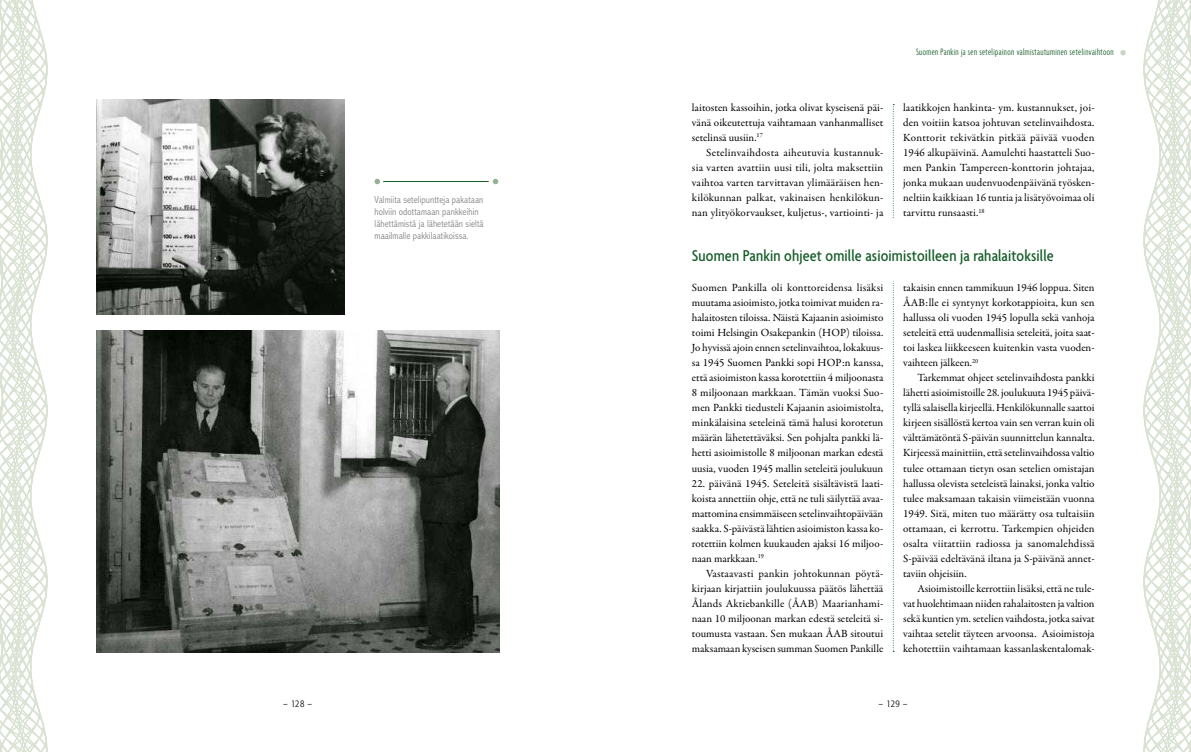
<style>
.page{position:relative;width:1191px;height:752px;background:#fff}
.page>*{position:absolute;margin:0;border:0;box-sizing:border-box;transform-origin:0 0}
.t1{font:500 condensed 17px "Agenda";letter-spacing:.01em;color:#145b28}
.t2{font:11px/15px "Garamond Premr Pro";color:#000;text-align:justify}
.t3{font:300 condensed 10px/12px "Abadi";letter-spacing:.01em;color:#858488}
.t4{font:300 extra-condensed 10px "Agenda";letter-spacing:.04em;color:#145b28}
.t5{font:300 condensed 10px "Formata";letter-spacing:.02em;color:#000}
.s1{font-style:italic}
</style>
<div class="page">
<svg style="left:1143px;top:0;width:48px;height:751px"></svg>
<svg style="left:893px;top:104px;width:1px;height:548px"></svg>
<svg style="left:0;top:0;width:47px;height:751px"></svg>
<img style="left:96px;top:99px;width:248px;height:215px">
<img style="left:96px;top:330px;width:403px;height:322px">
<hr style="left:383px;top:181px;width:106px;height:1px;background:#145b28">
<svg style="left:374px;top:179px;width:6px;height:5px"></svg>
<svg style="left:493px;top:179px;width:5px;height:5px"></svg>
<svg style="left:1120px;top:50px;width:5px;height:5px"></svg>
<div style="left:884px;top:219px;width:17px;height:62px;background:#fff"></div>
<p class="t3" style="left:374px;top:193px;width:111px">Valmiita setelipuntteja pakataan holviin odottamaan pankkeihin lähettämistä ja lähetetään sieltä maailmalle pakkilaatikoissa.</p>
<p class="t4" style="left:916px;top:47px;width:199px">Suomen Pankin ja sen setelipainon valmistautuminen setelinvaihtoon</p>
<p class="t2" style="left:903px;top:100px;width:193px">laatikkojen hankinta- ym. kustannukset, joi&shy;den voitiin katsoa johtuvan setelinvaihdosta.<br>Konttorit tekivätkin pitkää päivää vuoden 1946 alkupäivinä. Aamulehti haastatteli Suo&shy;men Pankin Tampereen-konttorin johtajaa, jonka mukaan uudenvuodenpäivänä työsken&shy;neltiin kaikkiaan 16 tuntia ja lisätyövoimaa oli tarvittu runsaasti.<sup>18</sup></p>
<h1 class="t1" style="left:692px;top:246px;width:363px">Suomen Pankin ohjeet omille asioimistoilleen ja rahalaitoksille</h1>
<p class="t2" style="left:692px;top:280px;width:193px">Suomen Pankilla oli konttoreidensa lisäksi muutama asioimisto, jotka toimivat muiden ra&shy;halaitosten tiloissa. Näistä Kajaanin asioimisto toimi Helsingin Osakepankin (HOP) tiloissa.<br>Jo hyvissä ajoin ennen setelinvaihtoa, lokakuus&shy;sa 1945 Suomen Pankki sopi HOP:n kanssa, että asioimiston kassa korotettiin 4 miljoonasta 8 miljoonaan markkaan. Tämän vuoksi Suo&shy;men Pankki tiedusteli Kajaanin asioimistolta, minkälaisina seteleinä tämä halusi korotetun määrän lähetettäväksi. Sen pohjalta pankki lä&shy;hetti asioimistolle 8 miljoonan markan edestä uusia, vuoden 1945 mallin seteleitä joulukuun</p>
<p class="t2" style="left:692px;top:475px;width:193px">22. päivänä 1945. Seteleitä sisältävistä laati&shy;koista annettiin ohje, että ne tuli säilyttää avaa&shy;mattomina ensimmäiseen setelinvaihtopäivään saakka. S-päivästä lähtien asioimiston kassa ko&shy;rotettiin kolmen kuukauden ajaksi 16 miljoo&shy;naan markkaan.<sup>19</sup></p>
<p class="t2" style="left:692px;top:565px;width:193px;text-indent:14px">Vastaavasti pankin johtokunnan pöytä&shy;kirjaan kirjattiin joulukuussa päätös lähettää Ålands Aktiebankille (ÅAB) Maarianhami&shy;naan 10 miljoonan markan edestä seteleitä si&shy;toumusta vastaan. Sen mukaan ÅAB sitoutui maksamaan kyseisen summan Suomen Pankille</p>
<p class="t2" style="left:692px;top:100px;width:193px">laitosten kassoihin, jotka olivat kyseisenä päi&shy;vänä oikeutettuja vaihtamaan vanhanmalliset setelinsä uusiin.<sup>17</sup></p>
<p class="t2" style="left:692px;top:145px;width:193px;text-indent:14px">Setelinvaihdosta aiheutuvia kustannuk&shy;sia varten avattiin uusi tili, jolta maksettiin vaihtoa varten tarvittavan ylimääräisen hen&shy;kilökunnan palkat, vakinaisen henkilökun&shy;nan ylityökorvaukset, kuljetus-, vartiointi- ja</p>
<p class="t2" style="left:903px;top:280px;width:193px">takaisin ennen tammikuun 1946 loppua. Siten ÅAB:lle ei syntynyt korkotappioita, kun sen hallussa oli vuoden 1945 lopulla sekä vanhoja seteleitä että uudenmallisia seteleitä, joita saat&shy;toi laskea liikkeeseen kuitenkin vasta vuoden&shy;vaihteen jälkeen.<sup>20</sup></p>
<p class="t2" style="left:903px;top:370px;width:193px;text-indent:14px">Tarkemmat ohjeet setelinvaihdosta pankki lähetti asioimistoille 28. joulukuuta 1945 päivä&shy;tyllä salaisella kirjeellä. Henkilökunnalle saattoi kirjeen sisällöstä kertoa vain sen verran kuin oli välttämätöntä S-päivän suunnittelun kannalta.<br>Kirjeessä mainittiin, että setelinvaihdossa valtio tulee ottamaan tietyn osan setelien omistajan hallussa olevista seteleistä lainaksi, jonka valtio tulee maksamaan takaisin viimeistään vuonna 1949. Sitä, miten tuo määrätty osa tultaisiin ottamaan, ei kerrottu. Tarkempien ohjeiden osalta viitattiin radiossa ja sanomalehdissä S-päivää edeltävänä iltana ja S-päivänä annet&shy;taviin ohjeisiin.</p>
<p class="t2" style="left:903px;top:580px;width:193px;text-indent:14px">Asioimistoille kerrottiin lisäksi, että ne tule&shy;vat huolehtimaan niiden rahalaitosten ja valtion sekä kuntien ym. setelien vaihdosta, jotka saivat vaihtaa setelit täyteen arvoonsa. Asioimistoja kehotettiin vaihtamaan kassanlaskentalomak-</p>
<p class="t5" style="left:283px;top:697px;width:30px"><span class="s1">–</span> 128 <span class="s1">–</span></p>
<p class="t5" style="left:879px;top:697px;width:30px"><span class="s1">–</span> 129 <span class="s1">–</span></p>
</div>
